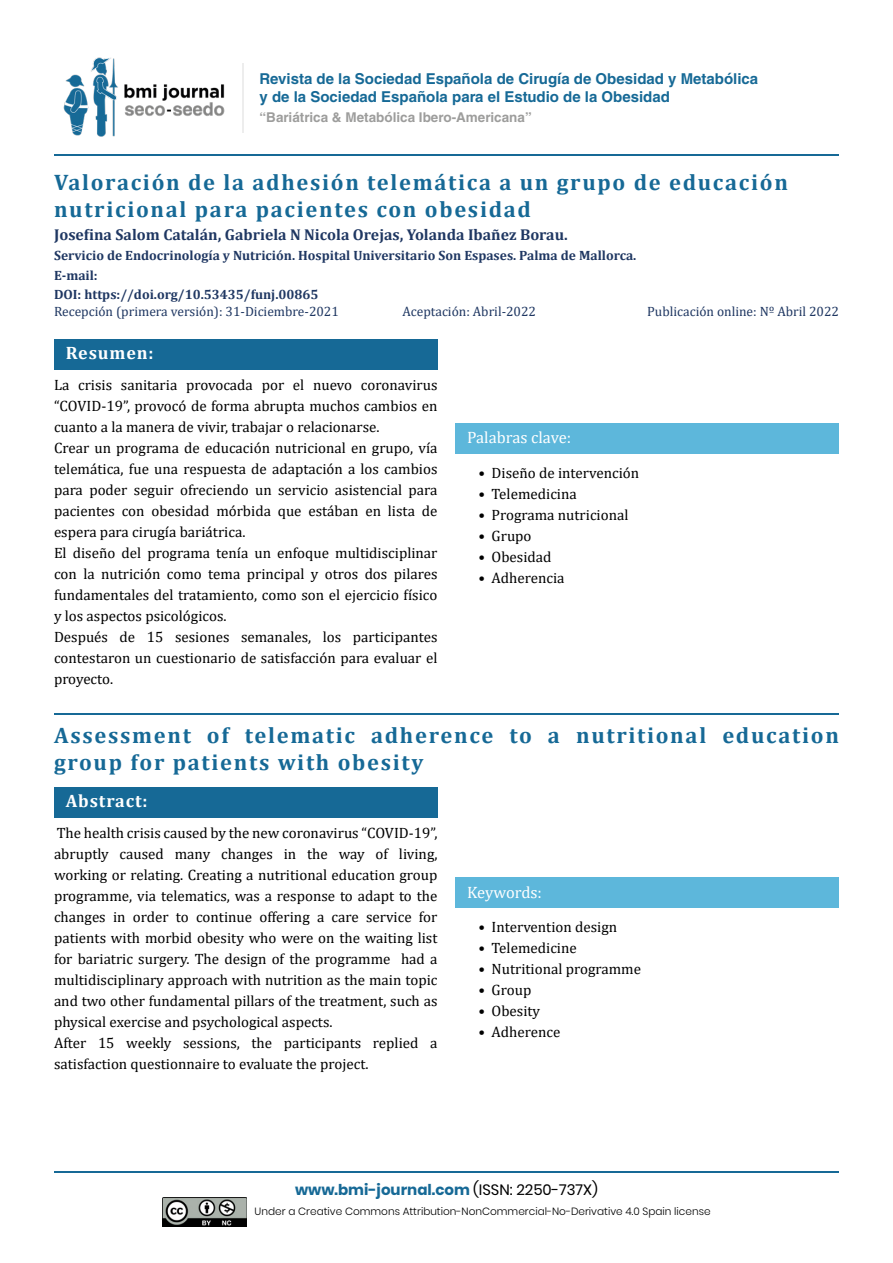
<style>
.page{position:relative;width:893px;height:1263px;background:#fff}
.page>*{position:absolute;margin:0;border:0;box-sizing:border-box;transform-origin:0 0}
.t1{font:700 22.5px/27px "Cambria";letter-spacing:.075em;color:#166996}
.t2{font:700 18px "Cambria";letter-spacing:.05em;color:#fff}
.t3{font:16.5px "Cambria";color:#fff}
.t4{font:700 15.75px "Cambria";color:#1f3762}
.t5{font:15px/21px "Cambria";color:#000}
.t6{font:700 15px/18px "Helvetica LT Std";color:#166996}
.t7{font:700 15px "Poppins";color:#166996}
.t8{font:700 13.5px "Cambria";color:#1f3762}
.t9{font:13.5px "Cambria";color:#1f3762}
.t10{font:700 13.5px "Helvetica LT Std";color:#9d9d9c}
.t11{font:300 10.5px "Poppins";color:#000}
.s1{font-weight:400;color:#000}
</style>
<div class="page">
<hr style="left:54px;top:1171px;width:785px;height:1px;background:#166996">
<img style="left:163px;top:1197px;width:83px;height:29px">
<img style="left:63px;top:57px;width:162px;height:80px">
<hr style="left:243px;top:63px;width:1px;height:70px;background:#ededed">
<hr style="left:54px;top:154px;width:785px;height:1px;background:#166996">
<div style="left:54px;top:339px;width:383px;height:30px;background:#166996"></div>
<div style="left:455px;top:423px;width:384px;height:30px;background:#5db7db"></div>
<hr style="left:54px;top:714px;width:785px;height:1px;background:#166996">
<div style="left:54px;top:787px;width:383px;height:30px;background:#166996"></div>
<div style="left:455px;top:877px;width:384px;height:30px;background:#5db7db"></div>
<p class="t6" style="left:260px;top:69px;width:500px">Revista de la Sociedad Española de Cirugía de Obesidad y Metabólica y de la Sociedad Española para el Estudio de la Obesidad</p>
<p class="t10" style="left:260px;top:109px;width:274px">“Bariátrica &amp; Metabólica Ibero-Americana”</p>
<h1 class="t1" style="left:54px;top:168px;width:735px">Valoración de la adhesión telemática a un grupo de educación nutricional para pacientes con obesidad</h1>
<p class="t4" style="left:54px;top:223px;width:515px">Josefina Salom Catalán, Gabriela N Nicola Orejas, Yolanda Ibañez Borau.</p>
<p class="t8" style="left:54px;top:246px;width:584px">Servicio de Endocrinología y Nutrición. Hospital Universitario Son Espases. Palma de Mallorca.</p>
<p class="t8" style="left:54px;top:266px;width:45px">E-mail:</p>
<p class="t8" style="left:54px;top:284px;width:266px">DOI: https://doi.org/10.53435/funj.00865</p>
<p class="t9" style="left:54px;top:303px;width:286px">Recepción (primera versión): 31-Diciembre-2021</p>
<p class="t9" style="left:402px;top:303px;width:135px">Aceptación: Abril-2022</p>
<p class="t9" style="left:647px;top:303px;width:193px">Publicación online: Nº Abril 2022</p>
<p class="t2" style="left:66px;top:341px;width:89px">Resumen:</p>
<p class="t5" style="left:54px;top:374px;width:385px">La crisis sanitaria provocada por el nuevo coronavirus “COVID-19”, provocó de forma abrupta muchos cambios en cuanto a la manera de vivir, trabajar o relacionarse.<br>Crear un programa de educación nutricional en grupo, vía telemática, fue una respuesta de adaptación a los cambios para poder seguir ofreciendo un servicio asistencial para pacientes con obesidad mórbida que estában en lista de espera para cirugía bariátrica.<br>El diseño del programa tenía un enfoque multidisciplinar con la nutrición como tema principal y otros dos pilares fundamentales del tratamiento, como son el ejercicio físico y los aspectos psicológicos.<br>Después de 15 sesiones semanales, los participantes contestaron un cuestionario de satisfacción para evaluar el proyecto.</p>
<p class="t3" style="left:467px;top:428px;width:105px">Palabras clave:</p>
<p class="t5" style="left:478px;top:462px;width:162px">• Diseño de intervención</p>
<p class="t5" style="left:478px;top:483px;width:100px">• Telemedicina</p>
<p class="t5" style="left:478px;top:504px;width:152px">• Programa nutricional</p>
<p class="t5" style="left:478px;top:525px;width:55px">• Grupo</p>
<p class="t5" style="left:478px;top:546px;width:75px">• Obesidad</p>
<p class="t5" style="left:478px;top:567px;width:88px">• Adherencia</p>
<h1 class="t1" style="left:54px;top:721px;width:786px">Assessment of telematic adherence to a nutritional education group for patients with obesity</h1>
<p class="t2" style="left:66px;top:788px;width:83px">Abstract:</p>
<p class="t5" style="left:54px;top:822px;width:385px">The health crisis caused by the new coronavirus “COVID-19”, abruptly caused many changes in the way of living, working or relating. Creating a nutritional education group programme, via telematics, was a response to adapt to the changes in order to continue offering a care service for patients with morbid obesity who were on the waiting list for bariatric surgery. The design of the programme had a multidisciplinary approach with nutrition as the main topic and two other fundamental pillars of the treatment, such as physical exercise and psychological aspects.<br>After 15 weekly sessions, the participants replied a satisfaction questionnaire to evaluate the project.</p>
<p class="t3" style="left:467px;top:882px;width:76px">Keywords:</p>
<p class="t5" style="left:478px;top:917px;width:140px">• Intervention design</p>
<p class="t5" style="left:478px;top:938px;width:100px">• Telemedicine</p>
<p class="t5" style="left:478px;top:959px;width:164px">• Nutritional programme</p>
<p class="t5" style="left:478px;top:980px;width:54px">• Group</p>
<p class="t5" style="left:478px;top:1001px;width:63px">• Obesity</p>
<p class="t5" style="left:478px;top:1022px;width:84px">• Adherence</p>
<p class="t7" style="left:295px;top:1181px;width:304px">www.bmi-journal.com <span class="s1">(ISSN: 2250-737X)</span></p>
<p class="t11" style="left:255px;top:1205px;width:457px">Under a Creative Commons Attribution-NonCommercial-No-Derivative 4.0 Spain license</p>
</div>
